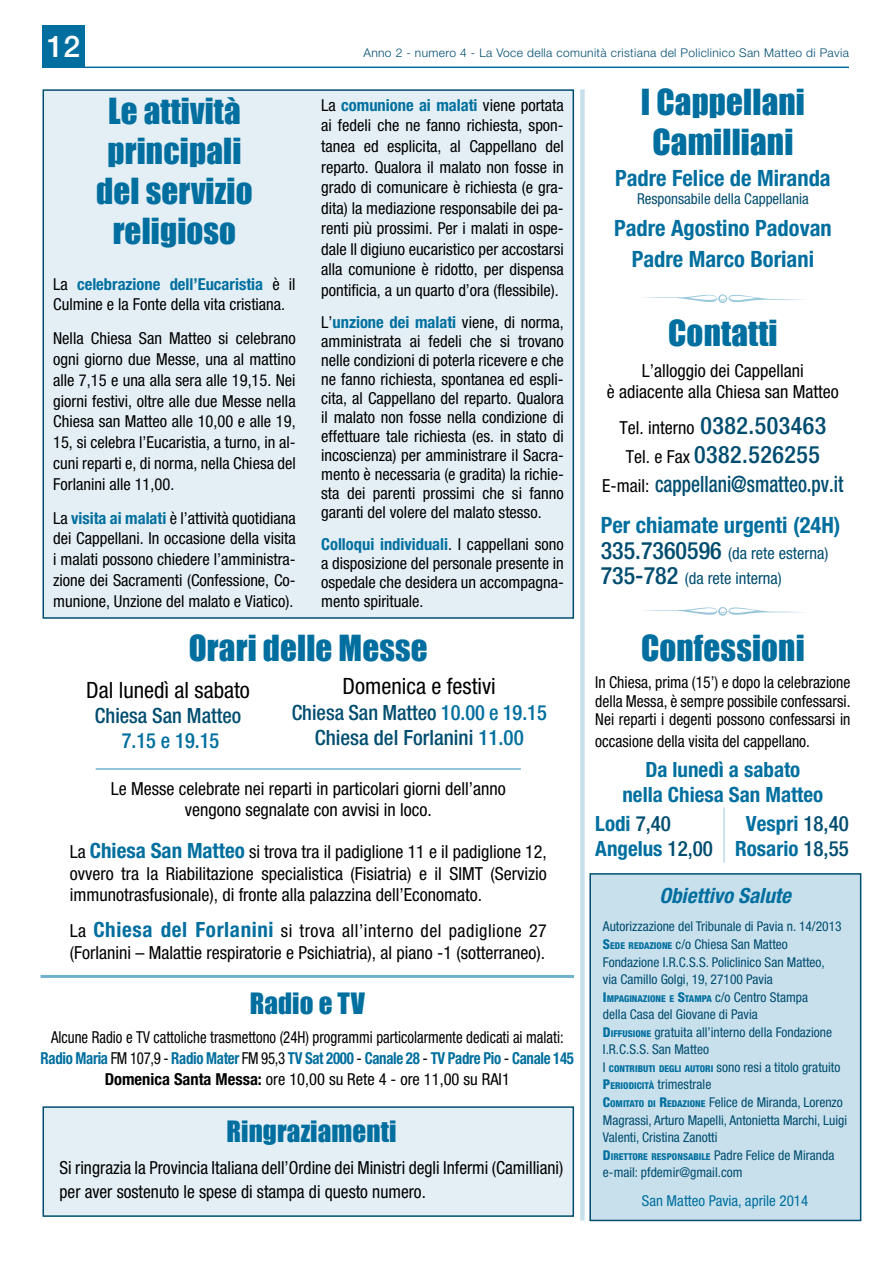
<style>
.page{position:relative;width:893px;height:1263px;background:#fff}
.page>*{position:absolute;margin:0;border:0;box-sizing:border-box;transform-origin:0 0}
.t1{font:33px/40.2px "Impact";letter-spacing:.005em;color:#006f9f;text-align:center}
.t2{font:500 30px "Helvetica Neue";color:#fff}
.t3{font:27px "Impact";letter-spacing:.005em;color:#006f9f}
.t4{font:500 condensed 24px "Helvetica Neue";letter-spacing:.02em;color:#004d70}
.t5{font:700 condensed 22.5px/31.2px "Helvetica Neue";color:#006f9f;text-align:center}
.t6{font:500 condensed 22.5px/41.4px "Helvetica Neue";color:#004d70;scale:.86 1}
.t7{font:condensed 22.5px "Helvetica Neue";color:#000}
.t8{font:700 condensed 21px/25.2px "Helvetica Neue";color:#006f9f;text-align:center}
.t9{font:500 condensed 21px/25.2px "Helvetica Neue";color:#004d70;text-align:center}
.t10{font:italic 700 condensed 21px "Helvetica Neue";color:#006f9f}
.t11{font:500 condensed 21px "Helvetica Neue";color:#006f9f}
.t12{font:condensed 18px/21.6px "Helvetica Neue";color:#000}
.t13{font:condensed 16.5px/19px "Helvetica Neue";color:#000;text-align:justify}
.t14{font:condensed 16.5px/21px "Helvetica Neue";color:#000;text-align:center;scale:.9 1}
.t15{font:condensed 16.5px/18.8px "Helvetica Neue";color:#000;text-align:justify;scale:.95 1}
.t16{font:condensed 16.5px/25.5px "Helvetica Neue";color:#004d70}
.t17{font:condensed 15px "Helvetica Neue";color:#004d70}
.t18{font:condensed 15px "Helvetica Neue";color:#006f9f}
.t19{font:condensed 13.5px/17.5px "Helvetica Neue";color:#004d70}
.t20{font:300 12px "Helvetica Neue";letter-spacing:.03em;color:#004d70}
.t21{font:800 condensed 9.45px "Helvetica Neue";color:#006f9f}
.s1{font-weight:700;color:#006f9f}
.s2{font-weight:500;font-size:24px;color:#004d70}
.s3{font-weight:400;font-size:18px;color:#000}
.s4{font-weight:500;font-size:24px}
.s5{color:#006f9f}
.s6{font-weight:700;font-size:21px;color:#006f9f}
.s7{font-weight:700}
.s8{font-weight:500;color:#004d70}
.s9{font-weight:800;color:#006f9f}
.s10{font-weight:800;font-size:9.45px;color:#006f9f}
.s11{font-size:13.5px}
.s12{font-weight:400;font-size:13.5px;color:#004d70}
</style>
<div class="page">
<div style="left:43px;top:26px;width:42px;height:42px;background:#006f9f"></div>
<hr style="left:84px;top:67px;width:765px;height:1px;background:#006f9f">
<div style="left:43px;top:89px;width:531px;height:530px;background:#e4eff5;border:2px solid #004d70"></div>
<div style="left:589px;top:873px;width:272px;height:348px;background:#c8e0ec;border:2px solid #004d70"></div>
<svg style="left:643px;top:294px;width:160px;height:9px"></svg>
<div style="left:580px;top:89px;width:5px;height:1131px;background:#c8e0ec"></div>
<hr style="left:723px;top:807px;width:2px;height:56px;background:#c8e0ec">
<svg style="left:643px;top:607px;width:160px;height:9px"></svg>
<hr style="left:96px;top:768px;width:425px;height:2px;background:#70b2ce">
<div style="left:43px;top:1106px;width:531px;height:111px;background:#e4eff5;border:2px solid #004d70"></div>
<hr style="left:41px;top:975px;width:533px;height:3px;background:#70b2ce">
<h2 class="t2" style="left:47px;top:28px;width:35px">12</h2>
<h1 class="t1" style="left:96px;top:91px;width:158px">Le attività principali del servizio religioso</h1>
<p class="t13" style="left:53px;top:273px;width:244px;line-height:20.9px">La <span class="s1">celebrazione dell’Eucaristia</span> è il<br>Culmine e la Fonte della vita cristiana.</p>
<p class="t13" style="left:53px;top:328px;width:244px;line-height:20.9px">Nella Chiesa San Matteo si celebrano ogni giorno due Messe, una al mattino alle 7,15 e una alla sera alle 19,15. Nei giorni festivi, oltre alle due Messe nella Chiesa san Matteo alle 10,00 e alle 19, 15, si celebra l’Eucaristia, a turno, in al&shy;cuni reparti e, di norma, nella Chiesa del Forlanini alle 11,00.</p>
<p class="t13" style="left:53px;top:507px;width:244px;line-height:20.9px">La <span class="s1">visita ai malati</span> è l’attività quotidiana dei Cappellani. In occasione della visita i malati possono chiedere l’amministra&shy;zione dei Sacramenti (Confessione, Co&shy;munione, Unzione del malato e Viatico).</p>
<p class="t20" style="left:363px;top:45px;width:487px">Anno 2 - numero 4 - La Voce della comunità cristiana del Policlinico San Matteo di Pavia</p>
<p class="t13" style="left:321px;top:95px;width:244px;line-height:20.5px">La <span class="s1">comunione ai malati</span> viene portata ai fedeli che ne fanno richiesta, spon&shy;tanea ed esplicita, al Cappellano del reparto. Qualora il malato non fosse in grado di comunicare è richiesta (e gra&shy;dita) la mediazione responsabile dei pa&shy;renti più prossimi. Per i malati in ospe&shy;dale Il digiuno eucaristico per accostarsi alla comunione è ridotto, per dispensa pontificia, a un quarto d’ora (flessibile).</p>
<p class="t13" style="left:321px;top:312px;width:244px">L’<span class="s1">unzione dei malati</span> viene, di norma, amministrata ai fedeli che si trovano nelle condizioni di poterla ricevere e che ne fanno richiesta, spontanea ed espli&shy;cita, al Cappellano del reparto. Qualora il malato non fosse nella condizione di effettuare tale richiesta (es. in stato di incoscienza) per amministrare il Sacra&shy;mento è necessaria (e gradita) la richie&shy;sta dei parenti prossimi che si fanno garanti del volere del malato stesso.</p>
<p class="t13" style="left:321px;top:534px;width:244px"><span class="s1">Colloqui individuali</span>. I cappellani sono a disposizione del personale presente in ospedale che desidera un accompagna&shy;mento spirituale.</p>
<h1 class="t1" style="left:641px;top:82px;width:166px;line-height:39.6px">I Cappellani<br>Camilliani</h1>
<h3 class="t5" style="left:615px;top:162px;width:217px">Padre Felice de Miranda</h3>
<p class="t17" style="left:637px;top:190px;width:173px">Responsabile della Cappellania</p>
<h3 class="t5" style="left:614px;top:212px;width:219px">Padre Agostino Padovan<br>Padre Marco Boriani</h3>
<h1 class="t1" style="left:668px;top:313px;width:111px">Contatti</h1>
<p class="t12" style="left:607px;top:359px;width:233px;text-align:center">L’alloggio dei Cappellani<br>è adiacente alla Chiesa san Matteo</p>
<p class="t12" style="left:619px;top:417px;width:208px">Tel. interno <span class="s2">0382.503463</span></p>
<h3 class="t4" style="left:626px;top:440px;width:196px"><span class="s3">Tel. e Fax</span> 0382.526255</h3>
<h3 class="t6" style="left:601px;top:463px;width:284px"><span class="s3">E-mail:</span> cappellani@smatteo.pv.it<br><span class="s1">Per chiamate urgenti (24H)</span></h3>
<p class="t16" style="left:601px;top:540px;width:229px"><span class="s4">335.7360596</span> (da rete esterna)<br><span class="s4">735-782</span> (da rete interna)</p>
<h1 class="t1" style="left:189px;top:627px;width:240px">Orari delle Messe</h1>
<h3 class="t7" style="left:86px;top:677px;width:165px">Dal lunedì al sabato</h3>
<p class="t9" style="left:95px;top:703px;width:148px">Chiesa San Matteo</p>
<p class="t11" style="left:122px;top:728px;width:99px">7.15 e 19.15</p>
<h3 class="t7" style="left:343px;top:673px;width:155px">Domenica e festivi</h3>
<p class="t9" style="left:292px;top:699px;width:257px">Chiesa San Matteo <span class="s5">10.00 e 19.15<br></span>Chiesa del Forlanini <span class="s5">11.00</span></p>
<p class="t12" style="left:111px;top:778px;width:397px;line-height:21px;text-align:center">Le Messe celebrate nei reparti in particolari giorni dell’anno vengono segnalate con avvisi in loco.</p>
<p class="t12" style="left:70px;top:841px;width:479px;text-align:justify">La <span class="s6">Chiesa San Matteo</span> si trova tra il padiglione 11 e il padiglione 12, ovvero tra la Riabilitazione specialistica (Fisiatria) e il SIMT (Servizio immunotrasfusionale), di fronte alla palazzina dell’Economato.</p>
<p class="t12" style="left:70px;top:920px;width:479px">La <span class="s6">Chiesa del Forlanini</span> si trova all’interno del padiglione 27 (Forlanini – Malattie respiratorie e Psichiatria), al piano -1 (sotterraneo).</p>
<h3 class="t3" style="left:250px;top:986px;width:117px">Radio e TV</h3>
<p class="t14" style="left:41px;top:1027px;width:594px">Alcune Radio e TV cattoliche trasmettono (24H) programmi particolarmente dedicati ai malati:<br><span class="s1">Radio Maria</span> FM 107,9 - <span class="s1">Radio Mater</span> FM 95,3 <span class="s1">TV Sat 2000</span> - <span class="s1">Canale 28</span> - <span class="s1">TV Padre Pio</span> - <span class="s1">Canale 145<br></span><span class="s7">Domenica Santa Messa:</span> ore 10,00 su Rete 4 - ore 11,00 su RAI1</p>
<h3 class="t3" style="left:226px;top:1114px;width:171px">Ringraziamenti</h3>
<p class="t12" style="left:60px;top:1155px;width:505px;line-height:24px">Si ringrazia la Provincia Italiana dell’Ordine dei Ministri degli Infermi (Camilliani) per aver sostenuto le spese di stampa di questo numero.</p>
<h1 class="t1" style="left:641px;top:627px;width:165px">Confessioni</h1>
<p class="t15" style="left:595px;top:673px;width:270px">In Chiesa, prima (15’) e dopo la celebrazione della Messa, è sempre possibile confessarsi.<br>Nei reparti i degenti possono confessarsi in</p>
<p class="t15" style="left:595px;top:732px;width:227px">occasione della visita del cappellano.</p>
<p class="t8" style="left:622px;top:756px;width:202px">Da lunedì a sabato<br>nella Chiesa San Matteo</p>
<p class="t8" style="left:595px;top:811px;width:77px">Lodi <span class="s8">7,40</span></p>
<p class="t8" style="left:595px;top:811px;width:255px;text-align:right">Vespri <span class="s8">18,40<br></span>Angelus <span class="s8">12,00</span> Rosario <span class="s8">18,55</span></p>
<p class="t10" style="left:659px;top:883px;width:133px">Obiettivo Salute</p>
<p class="t19" style="left:603px;top:918px;width:240px">Autorizzazione del Tribunale di Pavia n. 14/2013<br><span class="s9">S</span><span class="s10">EDE REDAZIONE</span> c/o Chiesa San Matteo Fondazione I.R.C.S.S. Policlinico San Matteo, via Camillo Golgi, 19, 27100 Pavia</p>
<p class="t21" style="left:603px;top:992px;width:207px"><span class="s11">I</span> MPAGINAZIONE E <span class="s11">S</span>TAMPA <span class="s12">c/o Centro Stampa</span></p>
<p class="t19" style="left:603px;top:1005px;width:246px">della Casa del Giovane di Pavia<br><span class="s9">D</span><span class="s10">IFFUSIONE</span> gratuita all’interno della Fondazione I.R.C.S.S. San Matteo<br>I <span class="s10">CONTRIBUTI DEGLI AUTORI</span> sono resi a titolo gratuito <span class="s9">P</span><span class="s10">ERIODICITÀ</span> trimestrale<br><span class="s9">C</span><span class="s10">OMITATO DI</span> <span class="s9">R</span><span class="s10">EDAZIONE</span> Felice de Miranda, Lorenzo Magrassi, Arturo Mapelli, Antonietta Marchi, Luigi Valenti, Cristina Zanotti</p>
<p class="t21" style="left:603px;top:1150px;width:233px"><span class="s11">D</span>IRETTORE RESPONSABILE <span class="s12">Padre Felice de Miranda</span></p>
<p class="t19" style="left:603px;top:1163px;width:141px">e-mail: pfdemir@gmail.com</p>
<p class="t18" style="left:642px;top:1192px;width:168px">San Matteo Pavia, aprile 2014</p>
</div>
